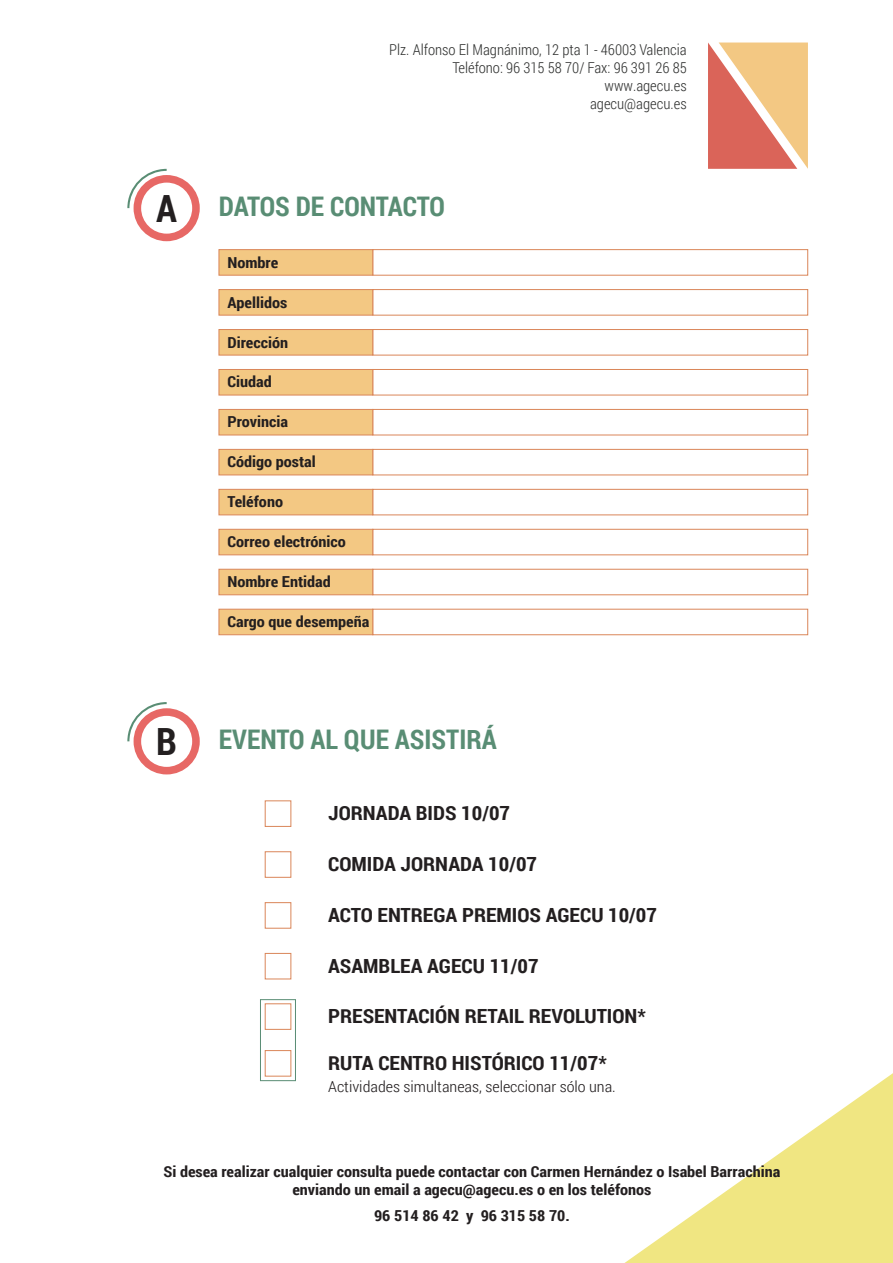
<style>
.page{position:relative;width:893px;height:1263px;background:#fff}
.page>*{position:absolute;margin:0;border:0;box-sizing:border-box;transform-origin:0 0}
.t1{font:700 27px "Roboto Condensed";color:#598d74}
.t2{font:700 19.5px "Roboto Condensed";color:#231f20;scale:1.09 1}
.t3{font:700 15.15px/18px "Roboto Condensed";color:#231f20;text-align:center;scale:1.09 1}
.t4{font:300 15.15px "Roboto Condensed";color:#231f20;scale:1.09 1}
.t5{font:300 15px/18px "Roboto Condensed";color:#323332;text-align:right}
.s1{font-size:37.5px;color:#231f20}
</style>
<div class="page">
<svg style="left:708px;top:43px;width:100px;height:126px;background:#e9a17d"></svg>
<svg style="left:624px;top:1073px;width:269px;height:190px"></svg>
<svg style="left:127px;top:169px;width:40px;height:39px"></svg>
<div style="left:134px;top:175px;width:66px;height:66px;background:#e76865;border-radius:50%"></div>
<div style="left:141px;top:183px;width:51px;height:51px;background:#fff;border-radius:50%"></div>
<svg style="left:127px;top:702px;width:40px;height:39px"></svg>
<div style="left:134px;top:708px;width:66px;height:66px;background:#e76865;border-radius:50%"></div>
<div style="left:141px;top:716px;width:51px;height:51px;background:#fff;border-radius:50%"></div>
<div style="left:373px;top:249px;width:435px;height:26px;background:#fff;border:1px solid #da8659"></div>
<div style="left:219px;top:249px;width:154px;height:26px;background:#f3c883;border:1px solid #da8659"></div>
<div style="left:373px;top:289px;width:435px;height:26px;background:#fff;border:1px solid #da8659"></div>
<div style="left:219px;top:289px;width:154px;height:26px;background:#f3c883;border:1px solid #da8659"></div>
<div style="left:373px;top:329px;width:435px;height:26px;background:#fff;border:1px solid #da8659"></div>
<div style="left:219px;top:329px;width:154px;height:26px;background:#f3c883;border:1px solid #da8659"></div>
<div style="left:373px;top:369px;width:435px;height:26px;background:#fff;border:1px solid #da8659"></div>
<div style="left:219px;top:369px;width:154px;height:26px;background:#f3c883;border:1px solid #da8659"></div>
<div style="left:373px;top:449px;width:435px;height:26px;background:#fff;border:1px solid #da8659"></div>
<div style="left:219px;top:449px;width:154px;height:26px;background:#f3c883;border:1px solid #da8659"></div>
<div style="left:373px;top:409px;width:435px;height:26px;background:#fff;border:1px solid #da8659"></div>
<div style="left:219px;top:409px;width:154px;height:26px;background:#f3c883;border:1px solid #da8659"></div>
<div style="left:373px;top:489px;width:435px;height:26px;background:#fff;border:1px solid #da8659"></div>
<div style="left:219px;top:489px;width:154px;height:26px;background:#f3c883;border:1px solid #da8659"></div>
<div style="left:373px;top:529px;width:435px;height:26px;background:#fff;border:1px solid #da8659"></div>
<div style="left:219px;top:529px;width:154px;height:26px;background:#f3c883;border:1px solid #da8659"></div>
<div style="left:373px;top:569px;width:435px;height:26px;background:#fff;border:1px solid #da8659"></div>
<div style="left:219px;top:569px;width:154px;height:26px;background:#f3c883;border:1px solid #da8659"></div>
<div style="left:373px;top:609px;width:435px;height:26px;background:#fff;border:1px solid #da8659"></div>
<div style="left:219px;top:609px;width:154px;height:26px;background:#f3c883;border:1px solid #da8659"></div>
<div style="left:265px;top:801px;width:26px;height:26px;background:#fff;border:1px solid #da8659"></div>
<div style="left:265px;top:851px;width:26px;height:26px;background:#fff;border:1px solid #da8659"></div>
<div style="left:265px;top:902px;width:26px;height:26px;background:#fff;border:1px solid #da8659"></div>
<div style="left:265px;top:953px;width:26px;height:26px;background:#fff;border:1px solid #da8659"></div>
<div style="left:265px;top:1003px;width:26px;height:26px;background:#fff;border:1px solid #da8659"></div>
<div style="left:265px;top:1050px;width:26px;height:26px;background:#fff;border:1px solid #da8659"></div>
<div style="left:260px;top:999px;width:36px;height:82px;border:1px solid #598d74"></div>
<p class="t5" style="left:389px;top:41px;width:299px">Plz. Alfonso El Magnánimo, 12 pta 1 - 46003 Valencia<br>Teléfono: 96 315 58 70/ Fax: 96 391 26 85 www.agecu.es<br>agecu@agecu.es</p>
<h1 class="t1" style="left:156px;top:187px;width:290px"><span class="s1">A</span> DATOS DE CONTACTO</h1>
<p class="t3" style="left:227px;top:253px;width:48px">Nombre</p>
<p class="t3" style="left:227px;top:293px;width:56px">Apellidos</p>
<p class="t3" style="left:227px;top:333px;width:57px">Dirección</p>
<p class="t3" style="left:227px;top:372px;width:42px">Ciudad</p>
<p class="t3" style="left:227px;top:412px;width:57px">Provincia</p>
<p class="t3" style="left:227px;top:452px;width:83px">Código postal</p>
<p class="t3" style="left:227px;top:492px;width:52px">Teléfono</p>
<p class="t3" style="left:227px;top:532px;width:110px">Correo electrónico</p>
<p class="t3" style="left:227px;top:572px;width:96px">Nombre Entidad</p>
<p class="t3" style="left:227px;top:612px;width:132px">Cargo que desempeña</p>
<h1 class="t1" style="left:156px;top:720px;width:342px"><span class="s1">B</span> EVENTO AL QUE ASISTIRÁ</h1>
<p class="t2" style="left:328px;top:799px;width:168px">JORNADA BIDS 10/07</p>
<p class="t2" style="left:328px;top:850px;width:193px">COMIDA JORNADA 10/07</p>
<p class="t2" style="left:328px;top:901px;width:303px">ACTO ENTREGA PREMIOS AGECU 10/07</p>
<p class="t2" style="left:328px;top:952px;width:195px">ASAMBLEA AGECU 11/07</p>
<p class="t2" style="left:328px;top:1002px;width:293px">PRESENTACIÓN RETAIL REVOLUTION*</p>
<p class="t2" style="left:328px;top:1049px;width:257px">RUTA CENTRO HISTÓRICO 11/07*</p>
<p class="t4" style="left:328px;top:1076px;width:265px">Actividades simultaneas, seleccionar sólo una.</p>
<p class="t3" style="left:163px;top:1162px;width:567px">Si desea realizar cualquier consulta puede contactar con Carmen Hernández o Isabel Barrachina enviando un email a agecu@agecu.es o en los teléfonos</p>
<p class="t3" style="left:374px;top:1205px;width:181px">96 514 86 42 y 96 315 58 70.</p>
</div>
